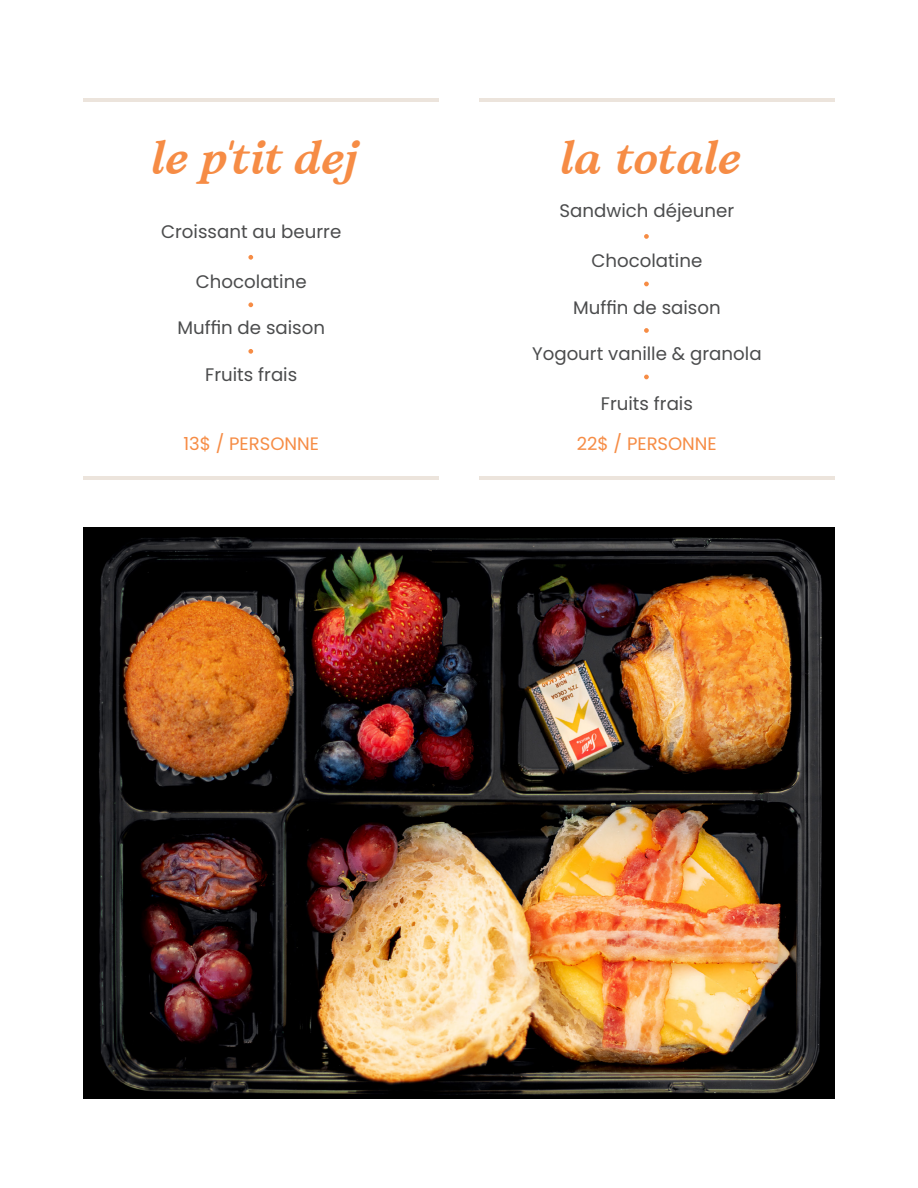
<style>
.page{position:relative;width:918px;height:1188px;background:#fff}
.page>*{position:absolute;margin:0;border:0;box-sizing:border-box;transform-origin:0 0}
.t1{font:italic 45px "Fresh Roast";letter-spacing:-.005em;color:#f68c45}
.t2{font:18.15px "Poppins";color:#4b4c4d}
.t3{font:18px "Poppins";color:#f68c45}
</style>
<div class="page">
<img style="left:83px;top:527px;width:752px;height:572px">
<svg style="left:644px;top:375px;width:5px;height:4px"></svg>
<svg style="left:248px;top:349px;width:5px;height:5px"></svg>
<svg style="left:644px;top:328px;width:5px;height:5px"></svg>
<svg style="left:248px;top:302px;width:5px;height:5px"></svg>
<svg style="left:644px;top:282px;width:5px;height:4px"></svg>
<svg style="left:248px;top:255px;width:5px;height:5px"></svg>
<svg style="left:644px;top:234px;width:5px;height:5px"></svg>
<hr style="left:83px;top:476px;width:356px;height:3px;background:#ece4dc">
<hr style="left:83px;top:99px;width:356px;height:3px;background:#ece4dc">
<hr style="left:479px;top:99px;width:356px;height:3px;background:#ece4dc">
<hr style="left:479px;top:476px;width:356px;height:3px;background:#ece4dc">
<p class="t1" style="left:147px;top:129px;width:210px">le p'tit dej</p>
<p class="t1" style="left:556px;top:129px;width:183px">la totale</p>
<p class="t2" style="left:161px;top:221px;width:182px">Croissant au beurre</p>
<p class="t2" style="left:196px;top:271px;width:112px">Chocolatine</p>
<p class="t2" style="left:177px;top:318px;width:149px">Muffin de saison</p>
<p class="t2" style="left:205px;top:364px;width:94px">Fruits frais</p>
<p class="t2" style="left:560px;top:200px;width:176px">Sandwich déjeuner</p>
<p class="t2" style="left:591px;top:250px;width:112px">Chocolatine</p>
<p class="t2" style="left:573px;top:297px;width:149px">Muffin de saison</p>
<p class="t2" style="left:532px;top:343px;width:231px">Yogourt vanille &amp; granola</p>
<p class="t2" style="left:601px;top:393px;width:94px">Fruits frais</p>
<p class="t3" style="left:183px;top:433px;width:137px">13$ / PERSONNE</p>
<p class="t3" style="left:577px;top:433px;width:141px">22$ / PERSONNE</p>
</div>
